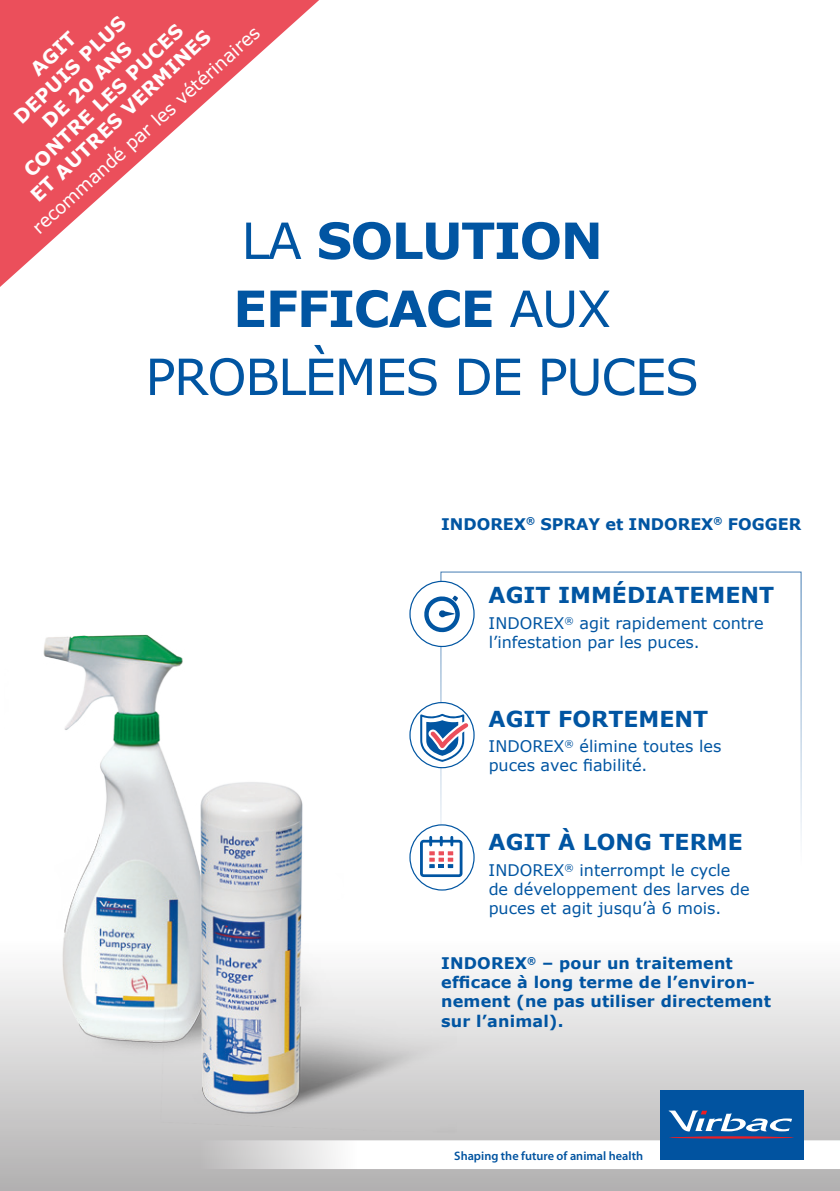
<style>
.page{position:relative;width:840px;height:1191px;background:#fff}
.page>*{position:absolute;margin:0;border:0;box-sizing:border-box;transform-origin:0 0}
.t1{font:50px/68px "Verdana";letter-spacing:-.03em;color:#0155a2;text-align:center}
.t2{font:700 22px "Verdana";color:#0155a2}
.t3{font:700 19px "Verdana";color:#fefefe}
.t4{font:18px "Verdana";color:#fefefe}
.t5{font:16px/19.2px "Verdana";color:#0155a2}
.t6{font:700 16px/19.2px "Verdana";letter-spacing:.01em;color:#0155a2}
.t7{font:600 12.2px "Myriad Pro";color:#0153a0}
.s1{font-weight:700}
</style>
<div class="page">
<div style="left:0;top:914px;width:839px;height:277px;background:linear-gradient(to bottom,#fff,#b2b0b1)"></div>
<div style="left:409px;top:581px;width:65px;height:66px;border:1px solid #0155a2;border-radius:50%"></div>
<svg style="left:424px;top:595px;width:35px;height:38px"></svg>
<svg style="left:410px;top:702px;width:64px;height:65px"></svg>
<svg style="left:456px;top:714px;width:12px;height:48px"></svg>
<svg style="left:410px;top:825px;width:64px;height:65px"></svg>
<svg style="left:456px;top:836px;width:6px;height:41px"></svg>
<svg style="left:0;top:0;width:319px;height:287px;fill:#eb4f5b"></svg>
<img style="left:4px;top:634px;width:179px;height:432px">
<img style="left:155px;top:697px;width:301px;height:480px">
<svg style="left:131px;top:1140px;width:708px;height:29px"></svg>
<div style="left:659px;top:1090px;width:144px;height:69px;background:#0153a0"></div>
<hr style="left:668px;top:1136px;width:125px;height:2px;background:#ee1d23;border-radius:50%">
<svg style="left:668px;top:1110px;width:123px;height:21px"></svg>
<p class="t3" style="left:8px;top:109px;width:147px;rotate:-43deg">DEPUIS PLUS</p>
<p class="t3" style="left:17px;top:163px;width:212px;rotate:-43deg">CONTRE LES PUCES</p>
<p class="t4" style="left:27px;top:220px;width:300px;rotate:-42deg">recommandé par les vétérinaires</p>
<p class="t3" style="left:24px;top:188px;width:241px;rotate:-43deg">ET AUTRES VERMINES</p>
<p class="t3" style="left:25px;top:62px;width:56px;rotate:-43deg">AGIT</p>
<p class="t3" style="left:36px;top:114px;width:116px;rotate:-43deg">DE 20 ANS</p>
<h1 class="t1" style="left:145px;top:206px;width:555px">LA <span class="s1">SOLUTION<br>EFFICACE</span> AUX<br>PROBLÈMES DE PUCES</h1>
<p class="t6" style="left:441px;top:514px;width:361px">INDOREX<sup>®</sup> SPRAY et INDOREX<sup>®</sup> FOGGER</p>
<h2 class="t2" style="left:488px;top:579px;width:287px">AGIT IMMÉDIATEMENT</h2>
<p class="t5" style="left:488px;top:613px;width:276px">INDOREX<sup>®</sup> agit rapidement contre l’infestation par les puces.</p>
<h2 class="t2" style="left:488px;top:703px;width:221px">AGIT FORTEMENT</h2>
<p class="t5" style="left:488px;top:736px;width:234px">INDOREX<sup>®</sup> élimine toutes les puces avec fiabilité.</p>
<h2 class="t2" style="left:488px;top:827px;width:255px">AGIT À LONG TERME</h2>
<p class="t5" style="left:488px;top:860px;width:262px">INDOREX<sup>®</sup> interrompt le cycle de développement des larves de puces et agit jusqu’à 6 mois.</p>
<p class="t6" style="left:441px;top:953px;width:331px">INDOREX<sup>®</sup> – pour un traitement efficace à long terme de l’environ‑ nement (ne pas utiliser directement sur l’animal).</p>
<p class="t7" style="left:454px;top:1149px;width:190px">Shaping the future of animal health</p>
</div>
